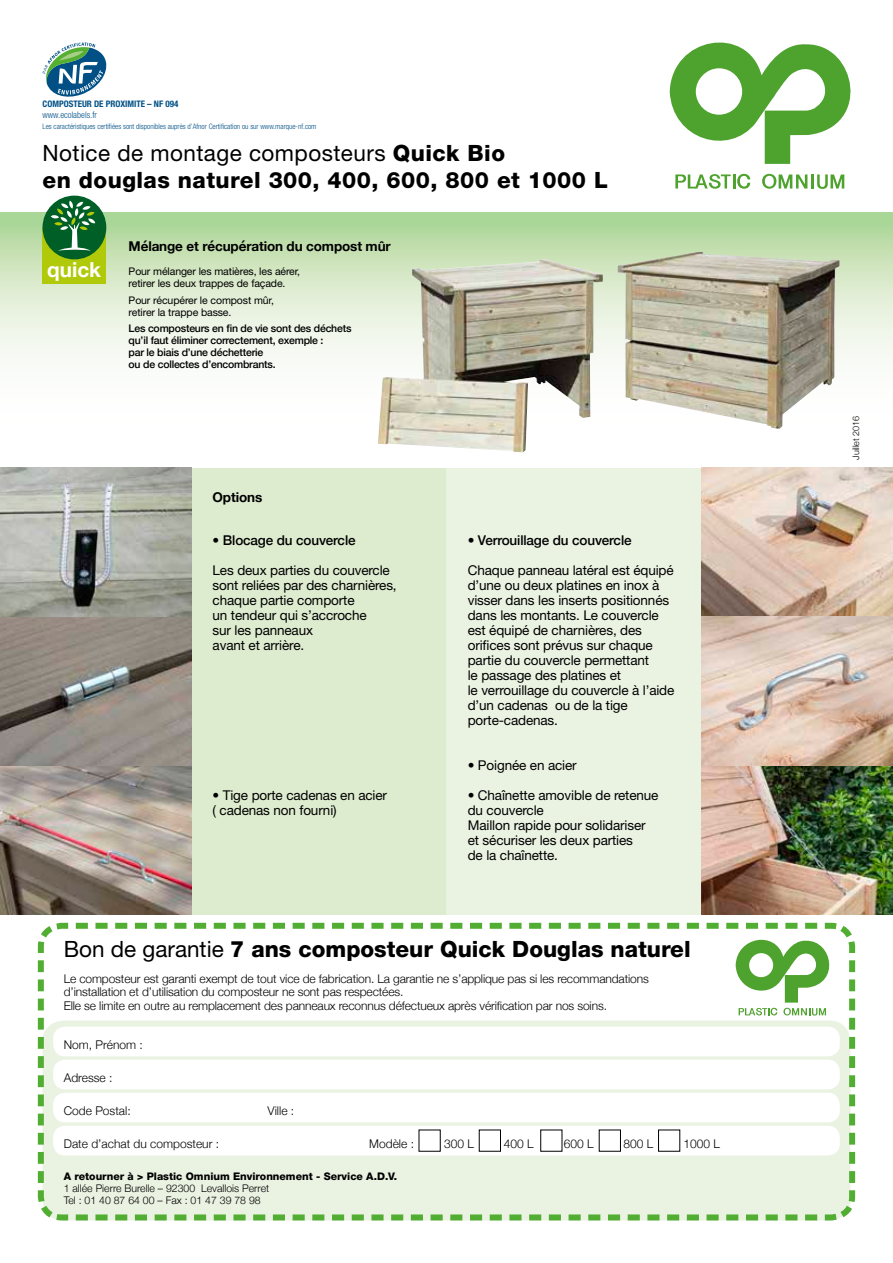
<style>
.page{position:relative;width:893px;height:1263px;background:#fff}
.page>*{position:absolute;margin:0;border:0;box-sizing:border-box;transform-origin:0 0}
.t1{font:800 22.5px/27px "Helvetica Neue";letter-spacing:.02em;color:#000}
.t2{font:800 22.5px "Helvetica Neue";color:#000}
.t3{font:700 20.7px "Helvetica Neue";color:#fff}
.t4{font:13.5px/15px "Helvetica Neue";letter-spacing:-.01em;color:#000}
.t5{font:500 13.5px "Helvetica Neue";letter-spacing:-.01em;color:#000}
.t6{font:700 13.5px "Helvetica Neue";letter-spacing:-.01em;color:#000}
.t7{font:300 12px/13.5px "Helvetica Neue";letter-spacing:-.01em;color:#000}
.t8{font:500 10.5px/12px "Helvetica Neue";letter-spacing:-.02em;color:#000}
.t9{font:10.5px/12px "Helvetica Neue";letter-spacing:-.01em;color:#000}
.t10{font:300 10.5px/12px "Helvetica Neue";color:#000}
.t11{font:800 10.5px "Helvetica Neue";color:#000}
.t12{font:700 condensed 9px "Helvetica Neue";color:#005086}
.t13{font:300 condensed 9px "Helvetica Neue";color:#005086}
.t14{font:300 9px "Helvetica Neue";letter-spacing:-.01em;color:#000}
.t15{font:300 condensed 7.5px "Helvetica Neue";color:#005086}
.s1{font-weight:400}
</style>
<div class="page">
<svg style="left:0;top:213px;width:893px;height:255px"></svg>
<div style="left:0;top:468px;width:446px;height:446px;background:#ddebcf"></div>
<div style="left:446px;top:468px;width:447px;height:446px;background:#eaf2e2"></div>
<img style="left:0;top:468px;width:191px;height:446px">
<img style="left:702px;top:468px;width:191px;height:149px">
<img style="left:702px;top:765px;width:191px;height:149px">
<svg style="left:702px;top:617px;width:191px;height:148px;background:#d9c2b2"></svg>
<img style="left:618px;top:252px;width:222px;height:177px">
<img style="left:378px;top:259px;width:225px;height:193px">
<svg style="left:37px;top:922px;width:819px;height:299px;background:#dbebd1"></svg>
<div style="left:53px;top:1026px;width:787px;height:30px;background:#fff;border-radius:12px"></div>
<div style="left:53px;top:1060px;width:787px;height:29px;background:#fff;border-radius:12px"></div>
<div style="left:53px;top:1093px;width:787px;height:29px;background:#fff;border-radius:12px"></div>
<div style="left:53px;top:1126px;width:787px;height:29px;background:#fff;border-radius:12px"></div>
<svg style="left:72px;top:922px;width:784px;height:261px"></svg>
<svg style="left:675px;top:174px;width:75px;height:15px"></svg>
<hr style="left:811px;top:174px;width:3px;height:15px;background:#4ea22e">
<svg style="left:670px;top:42px;width:181px;height:122px"></svg>
<svg style="left:762px;top:174px;width:45px;height:15px"></svg>
<svg style="left:817px;top:174px;width:27px;height:15px"></svg>
<div style="left:43px;top:228px;width:63px;height:56px;background:#b0c909"></div>
<div style="left:43px;top:196px;width:63px;height:63px;background:#005f26;border-radius:50%"></div>
<svg style="left:51px;top:201px;width:44px;height:50px"></svg>
<svg style="left:43px;top:43px;width:64px;height:54px"></svg>
<p class="t12" style="left:43px;top:98px;width:137px">COMPOSTEUR DE PROXIMITE – NF 094</p>
<p class="t13" style="left:43px;top:110px;width:56px">www.ecolabels.fr</p>
<p class="t15" style="left:43px;top:122px;width:275px">Les caractéristiques certifiées sont disponibles auprès d’Afnor Certification ou sur www.marque-nf.com</p>
<h1 class="t1" style="left:43px;top:140px;width:567px"><span class="s1">Notice de montage composteurs</span> Quick Bio<br>en douglas naturel 300, 400, 600, 800 et 1000 L</h1>
<h2 class="t3" style="left:47px;top:254px;width:55px">quick</h2>
<p class="t6" style="left:129px;top:236px;width:264px">Mélange et récupération du compost mûr</p>
<p class="t9" style="left:129px;top:265px;width:173px">Pour mélanger les matières, les aérer, retirer les deux trappes de façade.</p>
<p class="t9" style="left:129px;top:294px;width:147px">Pour récupérer le compost mûr, retirer la trappe basse.</p>
<p class="t8" style="left:129px;top:321px;width:224px">Les composteurs en fin de vie sont des déchets qu’il faut éliminer correctement, exemple :<br>par le biais d’une déchetterie<br>ou de collectes d’encombrants.</p>
<p class="t6" style="left:213px;top:487px;width:51px">Options</p>
<p class="t5" style="left:213px;top:529px;width:145px">• Blocage du couvercle</p>
<p class="t4" style="left:213px;top:562px;width:186px">Les deux parties du couvercle sont reliées par des charnières, chaque partie comporte<br>un tendeur qui s’accroche<br>sur les panneaux<br>avant et arrière.</p>
<p class="t4" style="left:213px;top:787px;width:176px">• Tige porte cadenas en acier ( cadenas non fourni)</p>
<p class="t5" style="left:468px;top:529px;width:165px">• Verrouillage du couvercle</p>
<p class="t4" style="left:468px;top:562px;width:208px">Chaque panneau latéral est équipé d’une ou deux platines en inox à visser dans les inserts positionnés dans les montants. Le couvercle est équipé de charnières, des orifices sont prévus sur chaque partie du couvercle permettant<br>le passage des platines et<br>le verrouillage du couvercle à l’aide d’un cadenas ou de la tige porte-cadenas.</p>
<p class="t4" style="left:468px;top:757px;width:110px">• Poignée en acier</p>
<p class="t4" style="left:468px;top:787px;width:192px">• Chaînette amovible de retenue du couvercle<br>Maillon rapide pour solidariser et sécuriser les deux parties<br>de la chaînette.</p>
<h1 class="t2" style="left:64px;top:936px;width:628px"><span class="s1">Bon de garantie</span> 7 ans composteur Quick Douglas naturel</h1>
<p class="t7" style="left:64px;top:971px;width:587px">Le composteur est garanti exempt de tout vice de fabrication. La garantie ne s’applique pas si les recommandations d’installation et d’utilisation du composteur ne sont pas respectées.<br>Elle se limite en outre au remplacement des panneaux reconnus défectueux après vérification par nos soins.</p>
<p class="t7" style="left:64px;top:1037px;width:81px">Nom, Prénom :</p>
<p class="t7" style="left:64px;top:1070px;width:50px">Adresse :</p>
<p class="t7" style="left:64px;top:1103px;width:68px">Code Postal:</p>
<p class="t7" style="left:267px;top:1103px;width:28px">Ville :</p>
<p class="t7" style="left:64px;top:1136px;width:157px">Date d’achat du composteur :</p>
<p class="t7" style="left:369px;top:1136px;width:46px">Modèle :</p>
<p class="t7" style="left:444px;top:1136px;width:31px">300 L</p>
<p class="t7" style="left:504px;top:1136px;width:31px">400 L</p>
<p class="t7" style="left:564px;top:1136px;width:31px">600 L</p>
<p class="t7" style="left:624px;top:1136px;width:31px">800 L</p>
<p class="t7" style="left:683px;top:1136px;width:38px">1000 L</p>
<p class="t11" style="left:64px;top:1169px;width:335px">A retourner à &gt; Plastic Omnium Environnement - Service A.D.V.</p>
<p class="t10" style="left:64px;top:1181px;width:207px">1 allée Pierre Burelle – 92300 Levallois Perret<br>Tel : 01 40 87 64 00 – Fax : 01 47 39 78 98</p>
<p class="t14" style="left:849px;top:460px;width:45px;rotate:-90deg">Juillet 2016</p>
</div>
